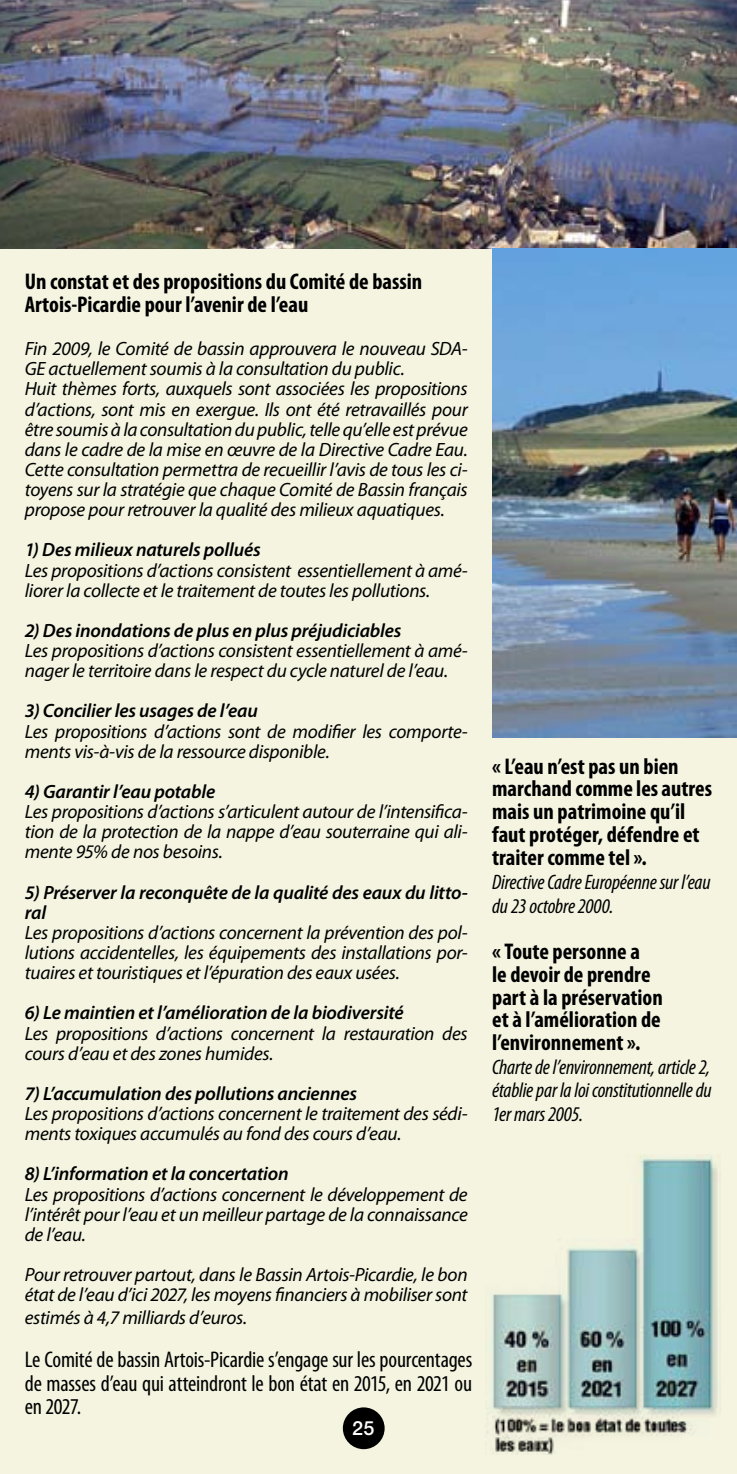
<style>
.page{position:relative;width:737px;height:1474px;background:#fff}
.page>*{position:absolute;margin:0;border:0;box-sizing:border-box;transform-origin:0 0}
.t1{font:700 condensed 22.75px/22.9px "Myriad Pro";color:#000}
.t2{font:condensed 22.75px/23.6px "Myriad Pro";letter-spacing:-.01em;color:#000;text-align:justify}
.t3{font:italic condensed 21px/23.6px "Myriad Pro";letter-spacing:-.01em;color:#000}
.t4{font:600 21px "Nimbus Sans Novus T";color:#fff}
.t5{font:italic 19.25px/20.1px "Myriad Pro";letter-spacing:-.015em;color:#000}
.t6{font:italic 600 19.25px/20.1px "Myriad Pro";letter-spacing:-.01em;color:#000}
</style>
<div class="page">
<div style="left:0;top:0;width:737px;height:1473px;background:#f4f4e1"></div>
<div style="left:343px;top:1407px;width:41px;height:42px;background:#000;border-radius:50%"></div>
<img style="left:0;top:0;width:737px;height:248px">
<img style="left:492px;top:248px;width:245px;height:489px">
<img style="left:487px;top:1154px;width:231px;height:299px">
<p class="t1" style="left:25px;top:269px;width:399px">Un constat et des propositions du Comité de bassin<br>Artois-Picardie pour l’avenir de l’eau</p>
<p class="t5" style="left:25px;top:338px;width:444px">Fin 2009, le Comité de bassin approuvera le nouveau SDA-GE actuellement soumis à la consultation du public.<br>Huit thèmes forts, auxquels sont associées les propositions d’actions, sont mis en exergue. Ils ont été retravaillés pour être soumis à la consultation du public, telle qu’elle est prévue dans le cadre de la mise en œuvre de la Directive Cadre Eau.<br>Cette consultation permettra de recueillir l’avis de tous les ci&shy;toyens sur la stratégie que chaque Comité de Bassin français propose pour retrouver la qualité des milieux aquatiques.</p>
<p class="t6" style="left:25px;top:539px;width:237px">1) Des milieux naturels pollués</p>
<p class="t5" style="left:25px;top:559px;width:444px">Les propositions d’actions consistent essentiellement à amé&shy;liorer la collecte et le traitement de toutes les pollutions.</p>
<p class="t6" style="left:25px;top:620px;width:378px">2) Des inondations de plus en plus préjudiciables</p>
<p class="t5" style="left:25px;top:640px;width:444px">Les propositions d’actions consistent essentiellement à amé&shy;nager le territoire dans le respect du cycle naturel de l’eau.</p>
<p class="t6" style="left:25px;top:700px;width:235px">3) Concilier les usages de l’eau</p>
<p class="t5" style="left:25px;top:720px;width:444px">Les propositions d’actions sont de modifier les comporte&shy;ments vis-à-vis de la ressource disponible.</p>
<p class="t6" style="left:25px;top:781px;width:192px">4) Garantir l’eau potable</p>
<p class="t5" style="left:25px;top:801px;width:444px;text-align:justify">Les propositions d’actions s’articulent autour de l’intensifica&shy;tion de la protection de la nappe d’eau souterraine qui ali&shy;mente 95% de nos besoins.</p>
<p class="t6" style="left:25px;top:881px;width:444px">5) Préserver la reconquête de la qualité des eaux du litto&shy;ral</p>
<p class="t5" style="left:25px;top:922px;width:444px;text-align:justify">Les propositions d’actions concernent la prévention des pol&shy;lutions accidentelles, les équipements des installations por&shy;tuaires et touristiques et l’épuration des eaux usées.</p>
<p class="t6" style="left:25px;top:1002px;width:380px">6) Le maintien et l’amélioration de la biodiversité</p>
<p class="t5" style="left:25px;top:1022px;width:444px">Les propositions d’actions concernent la restauration des cours d’eau et des zones humides.</p>
<p class="t6" style="left:25px;top:1082px;width:334px">7) L’accumulation des pollutions anciennes</p>
<p class="t5" style="left:25px;top:1103px;width:444px">Les propositions d’actions concernent le traitement des sédi&shy;ments toxiques accumulés au fond des cours d’eau.</p>
<p class="t6" style="left:25px;top:1163px;width:265px">8) L’information et la concertation</p>
<p class="t5" style="left:25px;top:1183px;width:444px;text-align:justify">Les propositions d’actions concernent le développement de l’intérêt pour l’eau et un meilleur partage de la connaissance de l’eau.</p>
<p class="t5" style="left:25px;top:1264px;width:444px">Pour retrouver partout, dans le Bassin Artois-Picardie, le bon état de l’eau d’ici 2027, les moyens financiers à mobiliser sont</p>
<p class="t5" style="left:25px;top:1307px;width:224px">estimés à 4,7 milliards d’euros.</p>
<p class="t2" style="left:25px;top:1347px;width:449px">Le Comité de bassin Artois-Picardie s’engage sur les pourcentages de masses d’eau qui atteindront le bon état en 2015, en 2021 ou en 2027.</p>
<p class="t4" style="left:352px;top:1415px;width:24px">25</p>
<p class="t1" style="left:492px;top:754px;width:221px">« L’eau n’est pas un bien marchand comme les autres mais un patrimoine qu’il faut protéger, défendre et traiter comme tel ».</p>
<p class="t3" style="left:492px;top:870px;width:220px">Directive Cadre Européenne sur l’eau du 23 octobre 2000.</p>
<p class="t1" style="left:492px;top:939px;width:172px">« Toute personne a<br>le devoir de prendre part à la préservation et à l’amélioration de l’environnement ».</p>
<p class="t3" style="left:492px;top:1054px;width:221px;text-align:justify">Charte de l’environnement, article 2, établie par la loi constitutionnelle du 1er mars 2005.</p>
</div>
